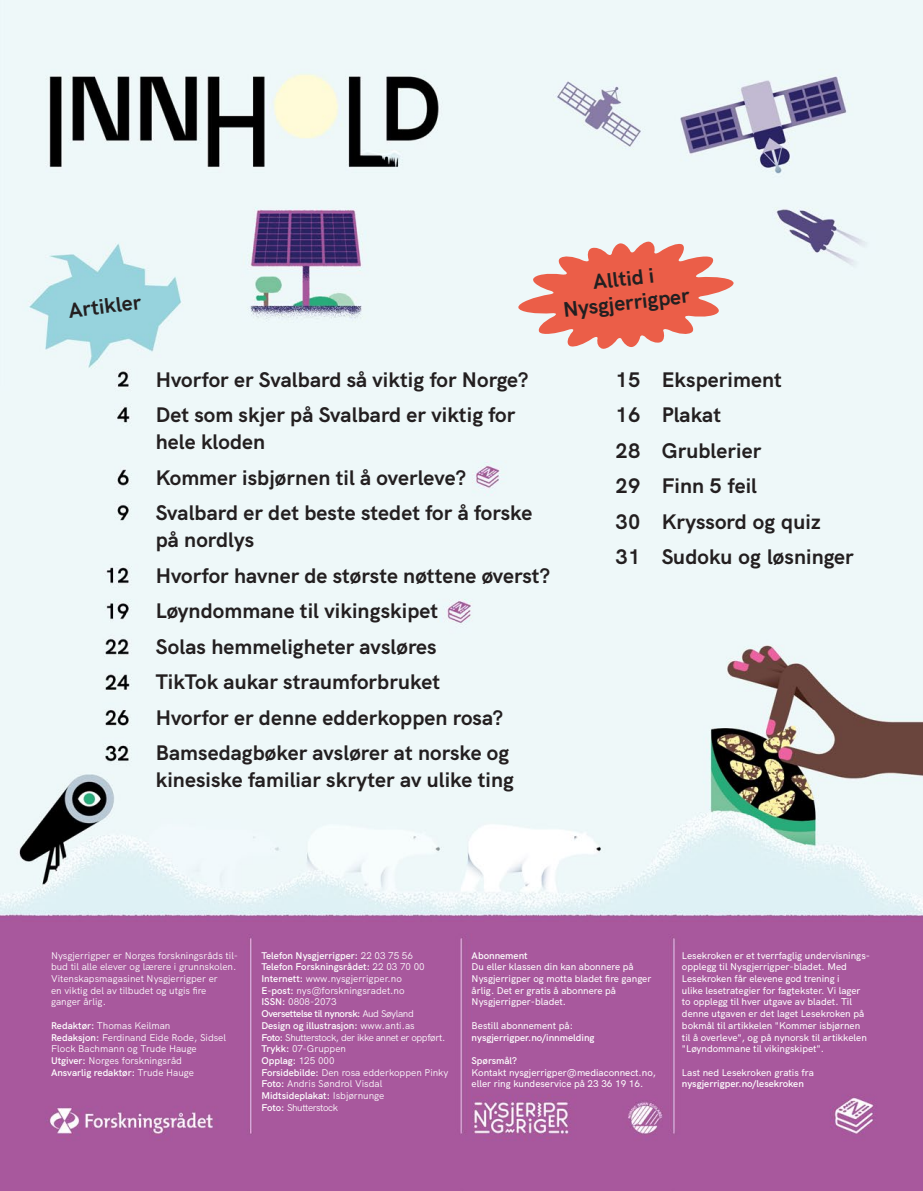
<style>
.page{position:relative;width:923px;height:1191px;background:#fff}
.page>*{position:absolute;margin:0;border:0;box-sizing:border-box;transform-origin:0 0}
.Mellomoverskrift_14{font:700 21px/27px "HK Grotesk";letter-spacing:.005em;color:#231f20}
.t1{font:500 9.75px/11.7px "HK Grotesk";color:#fff}
.t2{font:9.75px/11.7px "HK Grotesk";color:#fff}
.t3{font:600 9.75px/11.7px "HK Grotesk";color:#fff}
.t4{font:9.75px "HK Grotesk";letter-spacing:-.04em;color:#fff}
.t5{font:600 9.75px "HK Grotesk";letter-spacing:-.03em;color:#fff}
.s1{font-weight:600}
.s2{font-weight:400}
.s3{font-weight:500}
</style>
<div class="page">
<img style="left:0;top:0;width:923px;height:1191px">
<svg style="left:518px;top:241px;width:216px;height:108px"></svg>
<p class="Mellomoverskrift_14" style="left:591px;top:266px;width:63px;rotate:-6deg">Alltid i</p>
<p class="Mellomoverskrift_14" style="left:67px;top:295px;width:74px;rotate:-7deg">Artikler</p>
<p class="Mellomoverskrift_14" style="left:561px;top:294px;width:129px;rotate:-6deg">Nysgjerrigper</p>
<p class="Mellomoverskrift_14" style="left:156px;top:364px;width:374px">Hvorfor er Svalbard så viktig for Norge?</p>
<p class="Mellomoverskrift_14" style="left:156px;top:399px;width:361px">Det som skjer på Svalbard er viktig for hele kloden</p>
<p class="Mellomoverskrift_14" style="left:156px;top:462px;width:312px">Kommer isbjørnen til å overleve?</p>
<p class="Mellomoverskrift_14" style="left:156px;top:497px;width:378px">Svalbard er det beste stedet for å forske på nordlys</p>
<p class="Mellomoverskrift_14" style="left:156px;top:560px;width:396px">Hvorfor havner de største nøttene øverst?</p>
<p class="Mellomoverskrift_14" style="left:156px;top:595px;width:284px">Løyndommane til vikingskipet</p>
<p class="Mellomoverskrift_14" style="left:156px;top:631px;width:282px">Solas hemmeligheter avsløres</p>
<p class="Mellomoverskrift_14" style="left:156px;top:666px;width:286px">TikTok aukar straumforbruket</p>
<p class="Mellomoverskrift_14" style="left:156px;top:702px;width:349px">Hvorfor er denne edderkoppen rosa?</p>
<p class="Mellomoverskrift_14" style="left:156px;top:737px;width:360px">Bamsedagbøker avslører at norske og kinesiske familiar skryter av ulike ting</p>
<p class="Mellomoverskrift_14" style="left:615px;top:364px;width:26px">15</p>
<p class="Mellomoverskrift_14" style="left:615px;top:399px;width:26px">16</p>
<p class="Mellomoverskrift_14" style="left:615px;top:435px;width:26px">28</p>
<p class="Mellomoverskrift_14" style="left:615px;top:470px;width:26px">29</p>
<p class="Mellomoverskrift_14" style="left:615px;top:506px;width:26px">30</p>
<p class="Mellomoverskrift_14" style="left:615px;top:541px;width:26px">31</p>
<p class="Mellomoverskrift_14" style="left:662px;top:364px;width:122px">Eksperiment</p>
<p class="Mellomoverskrift_14" style="left:662px;top:399px;width:61px">Plakat</p>
<p class="Mellomoverskrift_14" style="left:662px;top:435px;width:101px">Grublerier</p>
<p class="Mellomoverskrift_14" style="left:662px;top:470px;width:97px">Finn 5 feil</p>
<p class="Mellomoverskrift_14" style="left:662px;top:506px;width:160px">Kryssord og quiz</p>
<p class="Mellomoverskrift_14" style="left:662px;top:541px;width:193px">Sudoku og løsninger</p>
<p class="t2" style="left:51px;top:948px;width:189px">Nysgjerrigper er Norges forskningsråds til&shy;bud til alle elever og lærere i grunnskolen.</p>
<p class="t2" style="left:51px;top:972px;width:168px">Vitenskapsmagasinet Nysgjerrigper er</p>
<p class="t2" style="left:51px;top:983px;width:157px">en viktig del av tilbudet og utgis fire</p>
<p class="t2" style="left:51px;top:995px;width:56px">ganger årlig.</p>
<p class="t2" style="left:51px;top:1018px;width:121px"><span class="s1">Redaktør:</span> Thomas Keilman</p>
<p class="t2" style="left:51px;top:1030px;width:177px"><span class="s1">Redaksjon:</span> Ferdinand Eide Rode, Sidsel<br>Flock Bachmann og Trude Hauge</p>
<p class="t2" style="left:51px;top:1053px;width:132px"><span class="s1">Utgiver:</span> Norges forskningsråd</p>
<p class="t3" style="left:51px;top:1065px;width:144px">Ansvarlig redaktør: <span class="s2">Trude Hauge</span></p>
<p class="t3" style="left:261px;top:948px;width:153px">Telefon Nysgjerrigper: <span class="s2">22 03 75 56</span></p>
<p class="t3" style="left:261px;top:960px;width:165px">Telefon Forskningsrådet: <span class="s2">22 03 70 00</span></p>
<p class="t2" style="left:261px;top:972px;width:142px"><span class="s1">Internett:</span> www.nysgjerrigper.no</p>
<p class="t2" style="left:261px;top:983px;width:145px"><span class="s1">E-post:</span> nys@forskningsradet.no</p>
<p class="t2" style="left:261px;top:995px;width:77px"><span class="s1">ISSN:</span> 0808-2073</p>
<p class="t5" style="left:261px;top:1006px;width:154px">Oversettelse til nynorsk: <span class="s2">Aud Søyland</span></p>
<p class="t3" style="left:261px;top:1018px;width:155px">Design og illustrasjon: <span class="s2">www.anti.as</span></p>
<p class="t4" style="left:261px;top:1029px;width:185px"><span class="s1">Foto:</span> Shutterstock, der ikke annet er oppført.</p>
<p class="t2" style="left:261px;top:1042px;width:86px"><span class="s1">Trykk:</span> 07-Gruppen</p>
<p class="t3" style="left:261px;top:1053px;width:75px">Opplag: <span class="s2">125 000</span></p>
<p class="t2" style="left:261px;top:1065px;width:189px"><span class="s1">Forsidebilde:</span> Den rosa edderkoppen Pinky</p>
<p class="t2" style="left:261px;top:1077px;width:122px"><span class="s1">Foto:</span> Andris Søndrol Visdal</p>
<p class="t3" style="left:261px;top:1089px;width:124px">Midtsideplakat: <span class="s2">Isbjørnunge</span></p>
<p class="t4" style="left:261px;top:1099px;width:78px"><span class="s1">Foto:</span> Shutterstock</p>
<p class="t3" style="left:471px;top:948px;width:58px">Abonnement</p>
<p class="t1" style="left:471px;top:960px;width:164px">Du eller klassen din kan abonnere på</p>
<p class="t1" style="left:471px;top:972px;width:181px">Nysgjerrigper og motta bladet fire ganger årlig. Det er gratis å abonnere på</p>
<p class="t1" style="left:471px;top:995px;width:96px">Nysgjerrigper-bladet.</p>
<p class="t1" style="left:471px;top:1018px;width:103px">Bestill abonnement på:</p>
<p class="t3" style="left:471px;top:1030px;width:124px">nysgjerrigper.no/innmelding</p>
<p class="t3" style="left:471px;top:1053px;width:47px">Spørsmål?</p>
<p class="t1" style="left:471px;top:1065px;width:186px">Kontakt nysgjerrigper@mediaconnect.no, eller ring kundeservice på 23 36 19 16.</p>
<p class="t1" style="left:682px;top:948px;width:190px">Lesekroken er et tverrfaglig undervisnings&shy;opplegg til Nysgjerrigper-bladet. Med Lesekroken får elevene god trening i<br>ulike lesetrategier for fagtekster. Vi lager to opplegg til hver utgave av bladet. Til denne utgaven er det laget Lesekroken på bokmål til artikkelen "Kommer isbjørnen til å overleve", og på nynorsk til artikkelen "Løyndommane til vikingskipet".</p>
<p class="t3" style="left:682px;top:1065px;width:133px"><span class="s3">Last ned Lesekroken gratis fra </span>nysgjerrigper.no/lesekroken</p>
</div>
